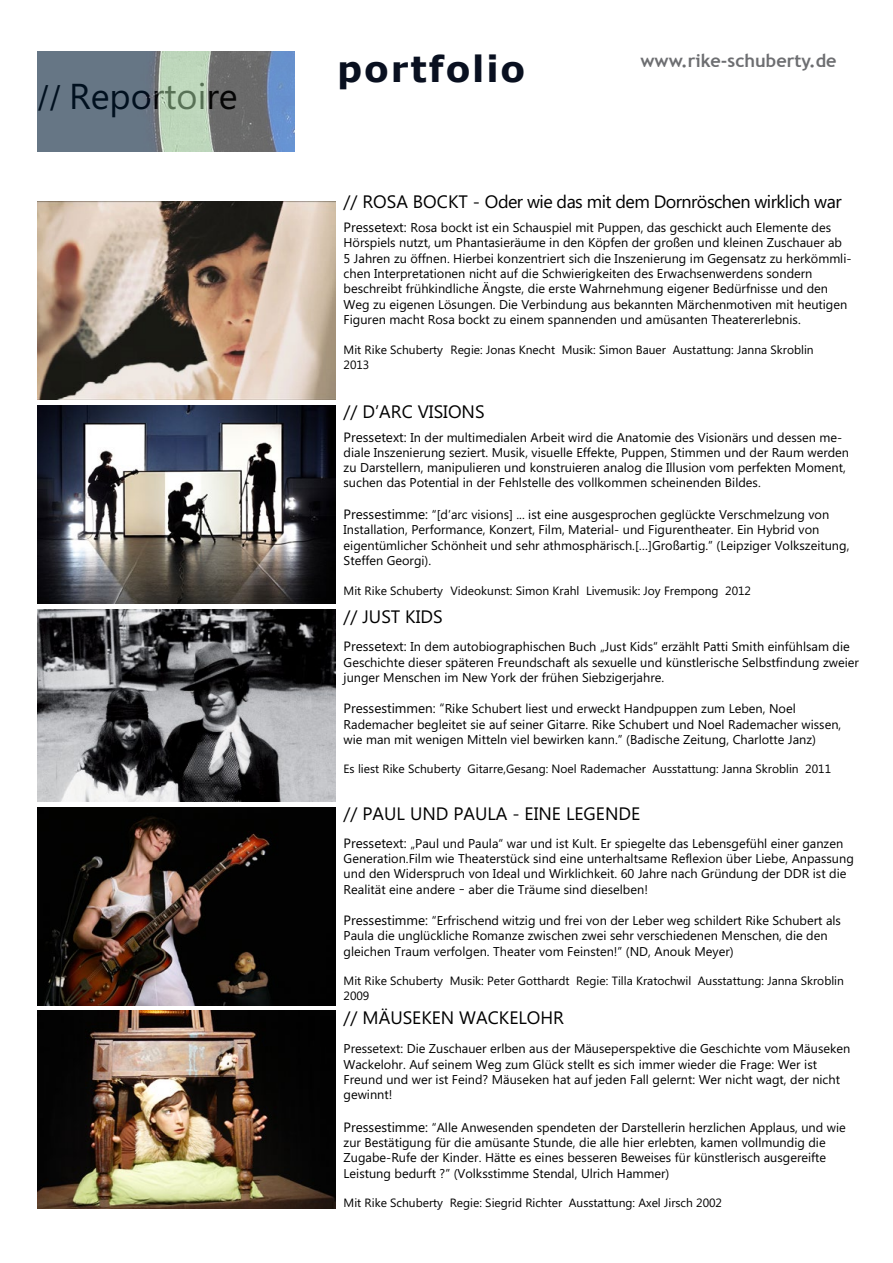
<style>
.page{position:relative;width:893px;height:1263px;background:#fff}
.page>*{position:absolute;margin:0;border:0;box-sizing:border-box;transform-origin:0 0}
.t1{font:36px "Microsoft Phags Pa";color:#000}
.t2{font:700 36px "Verdana";letter-spacing:.05em;color:#091020}
.t3{font:18px "Microsoft Phags Pa";color:#000}
.t4{font:18px "Microsoft Phags Pa";letter-spacing:-.03em;color:#000}
.t5{font:700 18px "Trebuchet MS";color:#6d6e71}
.t6{font:12.75px/15.3px "Microsoft Phags Pa";color:#000}
.t7{font:12px/14.4px "Microsoft Phags Pa";color:#000}
.s1{font-family:"Minion Pro";font-weight:600}
.s2{font-size:13.5px}
</style>
<div class="page">
<img style="left:38px;top:405px;width:297px;height:199px">
<img style="left:38px;top:807px;width:297px;height:199px">
<img style="left:38px;top:1011px;width:297px;height:198px">
<img style="left:38px;top:610px;width:297px;height:191px">
<img style="left:38px;top:52px;width:257px;height:99px">
<img style="left:38px;top:201px;width:297px;height:199px">
<h1 class="t1" style="left:38px;top:71px;width:202px"><span class="s1">//</span> Reportoire</h1>
<h1 class="t2" style="left:337px;top:43px;width:189px">portfolio</h1>
<h2 class="t5" style="left:640px;top:50px;width:197px">www.rike-schuberty.de</h2>
<h2 class="t4" style="left:344px;top:189px;width:500px">// ROSA BOCKT - Oder wie das mit dem Dornröschen wirklich war</h2>
<p class="t6" style="left:344px;top:219px;width:509px"><span class="s2">Pressetext:</span> Rosa bockt ist ein Schauspiel mit Puppen, das geschickt auch Elemente des Hörspiels nutzt, um Phantasieräume in den Köpfen der großen und kleinen Zuschauer ab 5 Jahren zu öffnen. Hierbei konzentriert sich die Inszenierung im Gegensatz zu herkömmli&shy;chen Interpretationen nicht auf die Schwierigkeiten des Erwachsenwerdens sondern beschreibt frühkindliche Ängste, die erste Wahrnehmung eigener Bedürfnisse und den Weg zu eigenen Lösungen. Die Verbindung aus bekannten Märchenmotiven mit heutigen Figuren macht Rosa bockt zu einem spannenden und amüsanten Theatererlebnis.</p>
<p class="t7" style="left:344px;top:342px;width:472px">Mit Rike Schuberty Regie: Jonas Knecht Musik: Simon Bauer Austattung: Janna Skroblin<br>2013</p>
<h2 class="t3" style="left:344px;top:399px;width:143px">// D’ARC VISIONS</h2>
<p class="t6" style="left:344px;top:429px;width:507px"><span class="s2">Pressetext:</span> In der multimedialen Arbeit wird die Anatomie des Visionärs und dessen me&shy;diale Inszenierung seziert. Musik, visuelle Effekte, Puppen, Stimmen und der Raum werden zu Darstellern, manipulieren und konstruieren analog die Illusion vom perfekten Moment, suchen das Potential in der Fehlstelle des vollkommen scheinenden Bildes.</p>
<p class="t6" style="left:344px;top:506px;width:507px"><span class="s2">Pressestimme:</span> “[d’arc visions] ... ist eine ausgesprochen geglückte Verschmelzung von Installation, Performance, Konzert, Film, Material- und Figurentheater. Ein Hybrid von eigentümlicher Schönheit und sehr athmosphärisch.[…]Großartig.” (Leipziger Volkszeitung, Steffen Georgi).</p>
<p class="t7" style="left:344px;top:583px;width:409px">Mit Rike Schuberty Videokunst: Simon Krahl Livemusik: Joy Frempong 2012</p>
<h2 class="t3" style="left:344px;top:604px;width:101px">// JUST KIDS</h2>
<p class="t6" style="left:344px;top:638px;width:517px"><span class="s2">Pressetext:</span> In dem autobiographischen Buch „Just Kids“ erzählt Patti Smith einfühlsam die<br>Geschichte dieser späteren Freundschaft als sexuelle und künstlerische Selbstfindung zweier junger Menschen im New York der frühen Siebzigerjahre.</p>
<p class="t6" style="left:344px;top:700px;width:499px"><span class="s2">Pressestimmen: “</span>Rike Schubert liest und erweckt Handpuppen zum Leben, Noel<br>Rademacher begleitet sie auf seiner Gitarre. Rike Schubert und Noel Rademacher wissen, wie man mit wenigen Mitteln viel bewirken kann.” (Badische Zeitung, Charlotte Janz)</p>
<p class="t7" style="left:344px;top:761px;width:489px">Es liest Rike Schuberty Gitarre,Gesang: Noel Rademacher Ausstattung: Janna Skroblin 2011</p>
<h2 class="t3" style="left:344px;top:802px;width:298px">// PAUL UND PAULA - EINE LEGENDE</h2>
<p class="t6" style="left:344px;top:835px;width:512px"><span class="s2">Pressetext:</span> „Paul und Paula“ war und ist Kult. Er spiegelte das Lebensgefühl einer ganzen Generation.Film wie Theaterstück sind eine unterhaltsame Reflexion über Liebe, Anpassung und den Widerspruch von Ideal und Wirklichkeit. 60 Jahre nach Gründung der DDR ist die Realität eine andere – aber die Träume sind dieselben!</p>
<p class="t6" style="left:344px;top:912px;width:499px"><span class="s2">Pressestimme:</span> “Erfrischend witzig und frei von der Leber weg schildert Rike Schubert als<br>Paula die unglückliche Romanze zwischen zwei sehr verschiedenen Menschen, die den gleichen Traum verfolgen. Theater vom Feinsten!” (ND, Anouk Meyer)</p>
<p class="t7" style="left:344px;top:973px;width:502px">Mit Rike Schuberty Musik: Peter Gotthardt Regie: Tilla Kratochwil Ausstattung: Janna Skroblin<br>2009</p>
<h2 class="t3" style="left:344px;top:1005px;width:222px">// MÄUSEKEN WACKELOHR</h2>
<p class="t6" style="left:344px;top:1040px;width:508px">Pressetext: Die Zuschauer erlben aus der Mäuseperspektive die Geschichte vom Mäuseken Wackelohr. Auf seinem Weg zum Glück stellt es sich immer wieder die Frage: Wer ist Freund und wer ist Feind? Mäuseken hat auf jeden Fall gelernt: Wer nicht wagt, der nicht gewinnt!</p>
<p class="t6" style="left:344px;top:1119px;width:504px"><span class="s2">Pressestimme:</span> “Alle Anwesenden spendeten der Darstellerin herzlichen Applaus, und wie zur Bestätigung für die amüsante Stunde, die alle hier erlebten, kamen vollmundig die Zugabe-Rufe der Kinder. Hätte es eines besseren Beweises für künstlerisch ausgereifte Leistung bedurft ?” (Volksstimme Stendal, Ulrich Hammer)</p>
<p class="t7" style="left:344px;top:1195px;width:380px">Mit Rike Schuberty Regie: Siegrid Richter Ausstattung: Axel Jirsch 2002</p>
</div>
